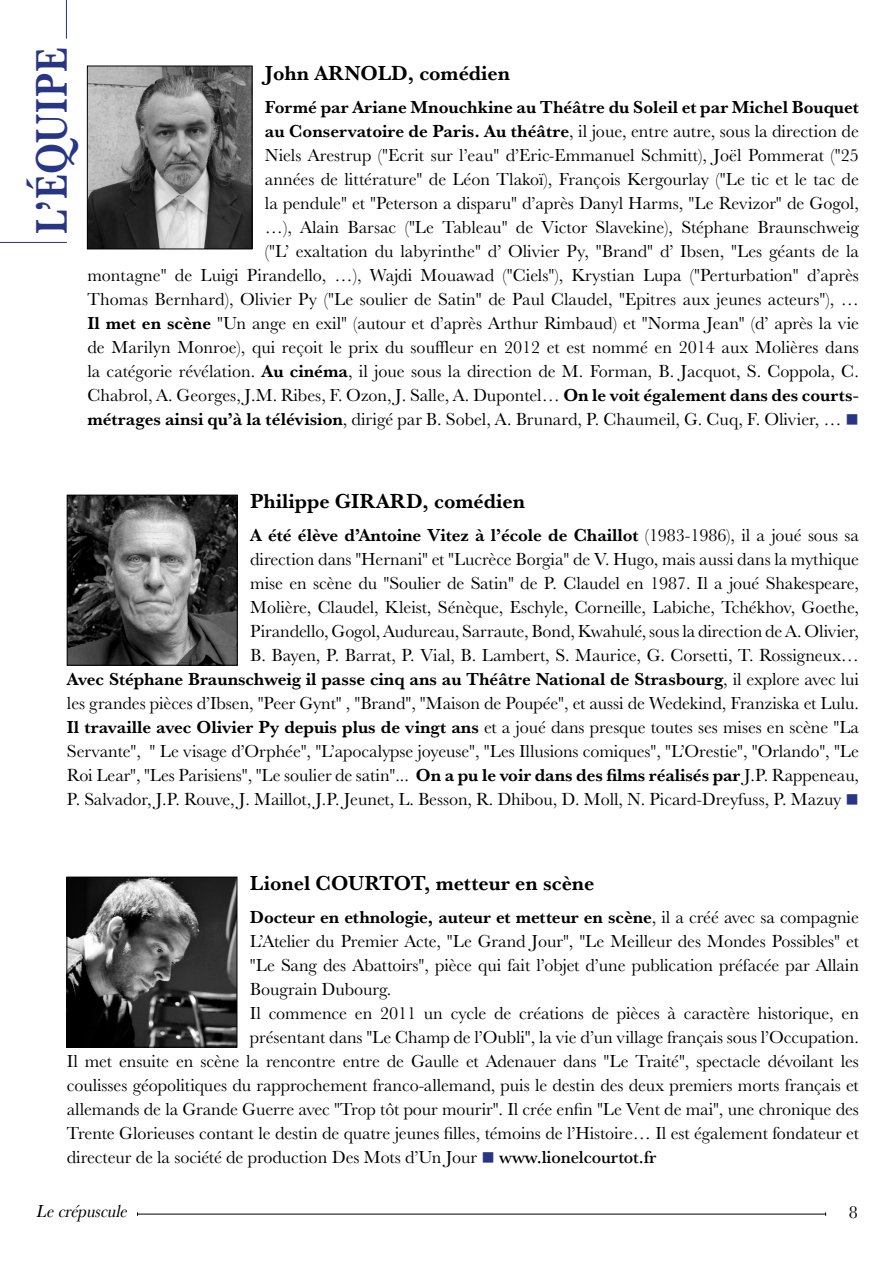
<style>
.page{position:relative;width:893px;height:1263px;background:#fff}
.page>*{position:absolute;margin:0;border:0;box-sizing:border-box;transform-origin:0 0}
.t1{font:700 45.75px "Baskerville URW";letter-spacing:.025em;color:#283583;scale:.82 1}
.t2{font:700 21px "Baskerville URW";color:#000}
.t3{font:18px/24px "Baskerville URW";letter-spacing:-.005em;color:#000;text-align:right}
.t4{font:700 18px "Baskerville URW";letter-spacing:-.005em;color:#000}
.t5{font:italic 18px "Baskerville URW Ext Nar";color:#000}
.s1{font-weight:700}
.s2{color:#283583}
.s3{font-weight:400}
.s4{font-weight:500}
</style>
<div class="page">
<hr style="left:138px;top:1214px;width:688px;height:1px;background:#000">
<hr style="left:0;top:242px;width:67px;height:1px;background:#283583">
<hr style="left:66px;top:0;width:1px;height:39px;background:#283583">
<img style="left:69px;top:497px;width:166px;height:166px">
<div style="left:67px;top:495px;width:170px;height:170px;border:1px solid #000"></div>
<img style="left:69px;top:879px;width:166px;height:166px">
<div style="left:67px;top:877px;width:170px;height:170px;border:1px solid #000"></div>
<img style="left:89px;top:68px;width:161px;height:179px">
<div style="left:87px;top:66px;width:165px;height:183px;border:1px solid #000"></div>
<h1 class="t1" style="left:19px;top:234px;width:228px;rotate:-90deg">L’ÉQUIPE</h1>
<p class="t2" style="left:265px;top:58px;width:247px">John ARNOLD, comédien</p>
<p class="t3" style="left:87px;top:94px;width:773px"><span class="s1">Formé par Ariane Mnouchkine au Théâtre du Soleil et par Michel Bouquet<br>au Conservatoire de Paris. Au théâtre</span>, il joue, entre autre, sous la direction de<br>Niels Arestrup ("Ecrit sur l’eau" d’Eric-Emmanuel Schmitt), Joël Pommerat ("25<br>années de littérature" de Léon Tlakoï), François Kergourlay ("Le tic et le tac de<br>la pendule" et "Peterson a disparu" d’après Danyl Harms, "Le Revizor" de Gogol,<br>…), Alain Barsac ("Le Tableau" de Victor Slavekine), Stéphane Braunschweig<br>("L’ exaltation du labyrinthe" d’ Olivier Py, "Brand" d’ Ibsen, "Les géants de la<br>montagne" de Luigi Pirandello, …), Wajdi Mouawad ("Ciels"), Krystian Lupa ("Perturbation" d’après Thomas Bernhard), Olivier Py ("Le soulier de Satin" de Paul Claudel, "Epitres aux jeunes acteurs"), … <span class="s1">Il met en scène</span> "Un ange en exil" (autour et d’après Arthur Rimbaud) et "Norma Jean" (d’ après la vie de Marilyn Monroe), qui reçoit le prix du souffleur en 2012 et est nommé en 2014 aux Molières dans la catégorie révélation. <span class="s1">Au cinéma</span>, il joue sous la direction de M. Forman, B. Jacquot, S. Coppola, C.<br>Chabrol, A. Georges, J.M. Ribes, F. Ozon, J. Salle, A. Dupontel… <span class="s1">On le voit également dans des courts&shy;métrages ainsi qu’à la télévision</span>, dirigé par B. Sobel, A. Brunard, P. Chaumeil, G. Cuq, F. Olivier, … <span class="s2">■</span></p>
<p class="t2" style="left:250px;top:486px;width:276px">Philippe GIRARD, comédien</p>
<p class="t3" style="left:67px;top:522px;width:794px"><span class="s1">A été élève d’Antoine Vitez à l’école de Chaillot</span> (1983-1986), il a joué sous sa<br>direction dans "Hernani" et "Lucrèce Borgia" de V. Hugo, mais aussi dans la mythique<br>mise en scène du "Soulier de Satin" de P. Claudel en 1987. Il a joué Shakespeare,<br>Molière, Claudel, Kleist, Sénèque, Eschyle, Corneille, Labiche, Tchékhov, Goethe,<br>Pirandello, Gogol, Audureau, Sarraute, Bond, Kwahulé, sous la direction de A. Olivier,<br>B. Bayen, P. Barrat, P. Vial, B. Lambert, S. Maurice, G. Corsetti, T. Rossigneux…<br><span class="s1">Avec Stéphane Braunschweig il passe cinq ans au Théâtre National de Strasbourg</span>, il explore avec lui les grandes pièces d’Ibsen, "Peer Gynt" , "Brand", "Maison de Poupée", et aussi de Wedekind, Franziska et Lulu.<br><span class="s1">Il travaille avec Olivier Py depuis plus de vingt ans</span> et a joué dans presque toutes ses mises en scène "La Servante", " Le visage d’Orphée", "L’apocalypse joyeuse", "Les Illusions comiques", "L’Orestie", "Orlando", "Le Roi Lear", "Les Parisiens", "Le soulier de satin"... <span class="s1">On a pu le voir dans des films réalisés par</span> J.P. Rappeneau, P. Salvador, J.P. Rouve, J. Maillot, J.P. Jeunet, L. Besson, R. Dhibou, D. Moll, N. Picard-Dreyfuss, P. Mazuy <span class="s2">■</span></p>
<p class="t2" style="left:250px;top:868px;width:346px">Lionel COURTOT, metteur en scène</p>
<p class="t4" style="left:250px;top:904px;width:610px">Docteur en ethnologie, auteur et metteur en scène<span class="s3">, il a créé avec sa compagnie</span></p>
<p class="t3" style="left:250px;top:928px;width:610px">L’Atelier du Premier Acte, "Le Grand Jour", "Le Meilleur des Mondes Possibles" et</p>
<p class="t3" style="left:250px;top:952px;width:611px">"Le Sang des Abattoirs", pièce qui fait l’objet d’une publication préfacée par Allain</p>
<p class="t3" style="left:250px;top:976px;width:143px">Bougrain Dubourg.</p>
<p class="t3" style="left:250px;top:1000px;width:610px">Il commence en 2011 un cycle de créations de pièces à caractère historique, en</p>
<p class="t3" style="left:250px;top:1024px;width:610px">présentant dans "Le Champ de l’Oubli", la vie d’un village français sous l’Occupation.</p>
<p class="t3" style="left:67px;top:1048px;width:793px">Il met ensuite en scène la rencontre entre de Gaulle et Adenauer dans "Le Traité", spectacle dévoilant les</p>
<p class="t3" style="left:67px;top:1072px;width:793px">coulisses géopolitiques du rapprochement franco-allemand, puis le destin des deux premiers morts français et</p>
<p class="t3" style="left:67px;top:1096px;width:793px">allemands de la Grande Guerre avec "Trop tôt pour mourir". Il crée enfin "Le Vent de mai", une chronique des</p>
<p class="t3" style="left:67px;top:1120px;width:794px">Trente Glorieuses contant le destin de quatre jeunes filles, témoins de l’Histoire… Il est également fondateur et</p>
<p class="t3" style="left:67px;top:1144px;width:591px">directeur de la société de production Des Mots d’Un Jour <span class="s2">■</span> <span class="s4">www.lionelcourtot.fr</span></p>
<p class="t5" style="left:37px;top:1200px;width:92px">Le crépuscule</p>
<p class="t3" style="left:849px;top:1200px;width:11px">8</p>
</div>
